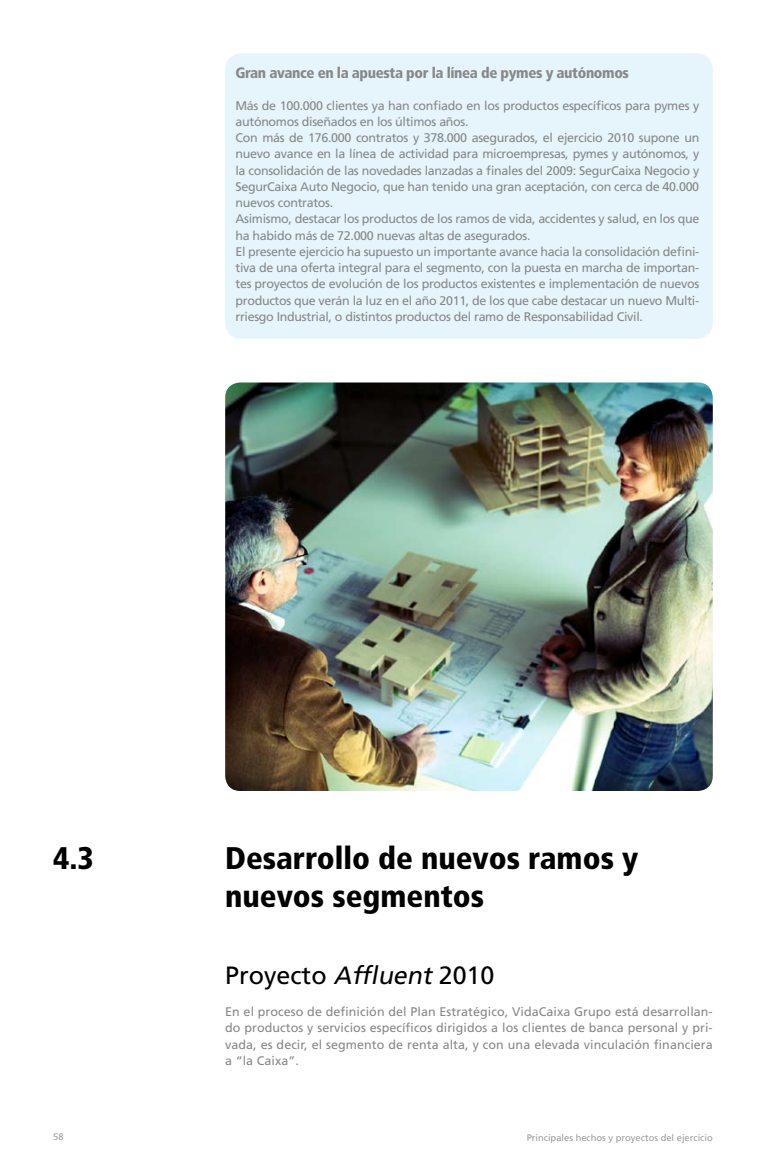
<style>
.page{position:relative;width:766px;height:1170px;background:#fff}
.page>*{position:absolute;margin:0;border:0;box-sizing:border-box;transform-origin:0 0}
.t1{font:900 condensed 31.25px/37.5px "Frutiger LT Std";color:#000}
.t2{font:25px "Frutiger LT Std";color:#000}
.t3{font:900 condensed 15px "Frutiger LT Std";letter-spacing:-.025em;color:#878889}
.t4{font:12.5px/16.2px "Frutiger LT Std";letter-spacing:-.025em;color:#878889;text-align:justify}
.t5{font:9.38px "Frutiger LT Std";color:#9c9d9f}
.s1{font-style:italic}
</style>
<div class="page">
<div style="left:225px;top:53px;width:487px;height:286px;background:#e6f5fb;border-radius:16px"></div>
<img style="left:225px;top:382px;width:487px;height:409px;border-radius:15px">
<p class="t3" style="left:235px;top:64px;width:395px">Gran avance en la apuesta por la línea de pymes y autónomos</p>
<p class="t4" style="left:235px;top:97px;width:465px;text-align:left">Más de 100.000 clientes ya han confiado en los productos específicos para pymes y autónomos diseñados en los últimos años.<br>Con más de 176.000 contratos y 378.000 asegurados, el ejercicio 2010 supone un nuevo avance en la línea de actividad para microempresas, pymes y autónomos, y la consolidación de las novedades lanzadas a finales del 2009: SegurCaixa Negocio y SegurCaixa Auto Negocio, que han tenido una gran aceptación, con cerca de 40.000 nuevos contratos.<br>Asimismo, destacar los productos de los ramos de vida, accidentes y salud, en los que ha habido más de 72.000 nuevas altas de asegurados.<br>El presente ejercicio ha supuesto un importante avance hacia la consolidación defini&shy;tiva de una oferta integral para el segmento, con la puesta en marcha de importan&shy;tes proyectos de evolución de los productos existentes e implementación de nuevos productos que verán la luz en el año 2011, de los que cabe destacar un nuevo Multi&shy;rriesgo Industrial, o distintos productos del ramo de Responsabilidad Civil.</p>
<h1 class="t1" style="left:53px;top:839px;width:42px">4.3</h1>
<h1 class="t1" style="left:225px;top:839px;width:414px">Desarrollo de nuevos ramos y nuevos segmentos</h1>
<h2 class="t2" style="left:225px;top:960px;width:271px">Proyecto <span class="s1">Affluent</span> 2010</h2>
<p class="t4" style="left:225px;top:1003px;width:489px">En el proceso de definición del Plan Estratégico, VidaCaixa Grupo está desarrollan&shy;do productos y servicios específicos dirigidos a los clientes de banca personal y pri&shy;vada, es decir, el segmento de renta alta, y con una elevada vinculación financiera a “la Caixa”.</p>
<p class="t5" style="left:53px;top:1131px;width:12px">58</p>
<p class="t5" style="left:526px;top:1132px;width:187px">Principales hechos y proyectos del ejercicio</p>
</div>
